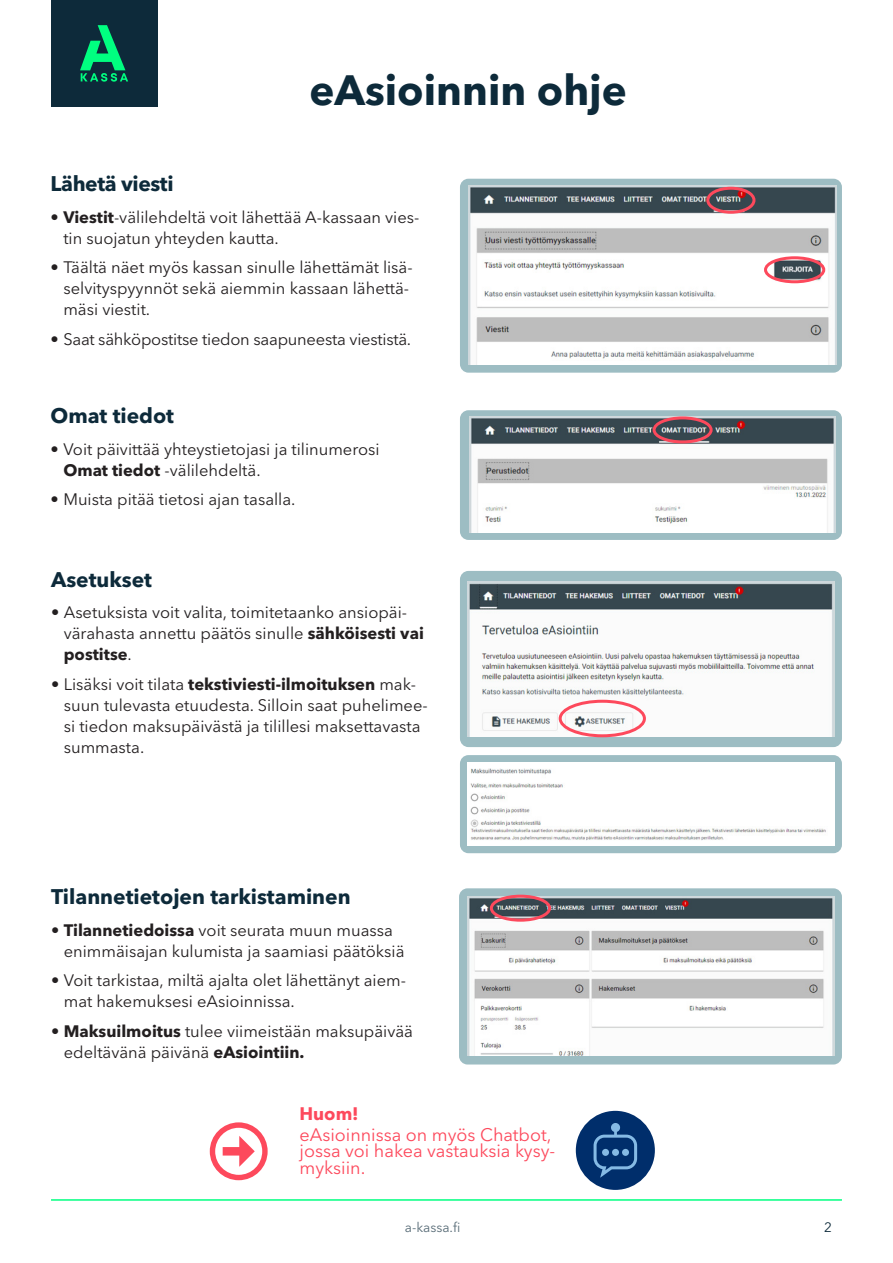
<style>
.page{position:relative;width:893px;height:1263px;background:#fff}
.page>*{position:absolute;margin:0;border:0;box-sizing:border-box;transform-origin:0 0}
.Pääotsikko{font:700 42px "Avenir Next LT Pro";color:#0d2a3a}
.Alaotsikko{font:700 21px "Avenir Next LT Pro";color:#0d2a3a}
.Alaotsikko-2{font:700 21px "Avenir Next LT Pro";letter-spacing:-.02em;color:#0d2a3a}
.Ingressi{font:18px/16.5px "Avenir Next LT Pro";color:#fd495c}
.Ingressi-2{font:700 18px "Avenir Next LT Pro";color:#fd495c}
.t1{font:16.5px/21px "Avenir Next LT Pro";color:#231f20}
.t2{font:13.5px "Avenir Next LT Pro";color:#566a75}
.t3{font:13.5px "Avenir Next LT Pro";color:#0d2a3a}
.s1{font-weight:700}
</style>
<div class="page">
<div style="left:460px;top:179px;width:382px;height:194px;background:#9dbdc3;border-radius:9px"></div>
<div style="left:460px;top:410px;width:382px;height:130px;background:#9dbdc3;border-radius:9px"></div>
<div style="left:460px;top:571px;width:382px;height:176px;background:#9dbdc3;border-radius:9px"></div>
<div style="left:459px;top:888px;width:383px;height:176px;background:#9dbdc3;border-radius:9px"></div>
<div style="left:460px;top:755px;width:382px;height:98px;background:#9dbdc3;border-radius:9px"></div>
<hr style="left:51px;top:1199px;width:791px;height:2px;background:#00ff80">
<img style="left:468px;top:186px;width:369px;height:178px">
<img style="left:470px;top:416px;width:366px;height:116px">
<img style="left:468px;top:581px;width:366px;height:156px">
<img style="left:467px;top:896px;width:367px;height:160px">
<div style="left:51px;top:0;width:106px;height:106px;background:#0d2a3a"></div>
<svg style="left:80px;top:25px;width:48px;height:57px"></svg>
<div style="left:576px;top:1111px;width:79px;height:79px;background:#002e6b;border-radius:50%"></div>
<svg style="left:594px;top:1123px;width:43px;height:55px"></svg>
<div style="left:602px;top:1149px;width:7px;height:7px;background:#85bae4;border-radius:50%"></div>
<div style="left:612px;top:1149px;width:7px;height:7px;background:#85bae4;border-radius:50%"></div>
<div style="left:622px;top:1149px;width:7px;height:7px;background:#85bae4;border-radius:50%"></div>
<svg style="left:210px;top:1122px;width:58px;height:58px"></svg>
<div style="left:706px;top:187px;width:49px;height:27px;border:3px solid #fd495c;border-radius:50%"></div>
<div style="left:653px;top:416px;width:60px;height:27px;border:3px solid #fd495c;border-radius:50%"></div>
<div style="left:764px;top:256px;width:61px;height:27px;border:3px solid #fd495c;border-radius:50%"></div>
<div style="left:559px;top:700px;width:87px;height:37px;border:3px solid #fd495c;border-radius:50%"></div>
<div style="left:490px;top:895px;width:61px;height:27px;border:3px solid #fd495c;border-radius:50%"></div>
<img style="left:468px;top:763px;width:366px;height:82px">
<p class="Alaotsikko-2" style="left:51px;top:171px;width:124px">Lähetä viesti</p>
<p class="Pääotsikko" style="left:309px;top:65px;width:319px">eAsioinnin ohje</p>
<p class="t1" style="left:63px;top:207px;width:358px;text-indent:-13px">• <span class="s1">Viestit</span>-välilehdeltä voit lähettää A-kassaan vies&shy;tin suojatun yhteyden kautta.</p>
<p class="t1" style="left:63px;top:257px;width:351px;text-indent:-13px">• Täältä näet myös kassan sinulle lähettämät lisä&shy;selvityspyynnöt sekä aiemmin kassaan lähettä&shy;mäsi viestit.</p>
<p class="t1" style="left:51px;top:329px;width:362px">• Saat sähköpostitse tiedon saapuneesta viestistä.</p>
<p class="Alaotsikko" style="left:51px;top:403px;width:125px">Omat tiedot</p>
<p class="t1" style="left:63px;top:439px;width:318px;text-indent:-13px">• Voit päivittää yhteystietojasi ja tilinumerosi<br><span class="s1">Omat tiedot</span> -välilehdeltä.</p>
<p class="t1" style="left:51px;top:489px;width:246px">• Muista pitää tietosi ajan tasalla.</p>
<p class="Alaotsikko" style="left:51px;top:567px;width:103px">Asetukset</p>
<p class="t1" style="left:64px;top:602px;width:362px;text-indent:-13px">• Asetuksista voit valita, toimitetaanko ansiopäi&shy;värahasta annettu päätös sinulle <span class="s1">sähköisesti vai postitse</span>.</p>
<p class="t1" style="left:64px;top:673px;width:365px;text-indent:-13px">• Lisäksi voit tilata <span class="s1">tekstiviesti-ilmoituksen</span> mak&shy;suun tulevasta etuudesta. Silloin saat puhelimee&shy;si tiedon maksupäivästä ja tilillesi maksettavasta summasta.</p>
<p class="Alaotsikko" style="left:51px;top:884px;width:301px">Tilannetietojen tarkistaminen</p>
<p class="t1" style="left:64px;top:919px;width:342px;text-indent:-13px">• <span class="s1">Tilannetiedoissa</span> voit seurata muun muassa enimmäisajan kulumista ja saamiasi päätöksiä</p>
<p class="t1" style="left:64px;top:970px;width:344px;text-indent:-13px">• Voit tarkistaa, miltä ajalta olet lähettänyt aiem&shy;mat hakemuksesi eAsioinnissa.</p>
<p class="t1" style="left:64px;top:1020px;width:351px;text-indent:-13px">• <span class="s1">Maksuilmoitus</span> tulee viimeistään maksupäivää edeltävänä päivänä <span class="s1">eAsiointiin.</span></p>
<p class="Ingressi-2" style="left:299px;top:1103px;width:61px">Huom!</p>
<p class="Ingressi" style="left:299px;top:1126px;width:257px">eAsioinnissa on myös Chatbot, jossa voi hakea vastauksia kysy&shy;myksiin.</p>
<p class="t2" style="left:405px;top:1219px;width:57px">a-kassa.fi</p>
<p class="t3" style="left:824px;top:1219px;width:9px">2</p>
</div>
